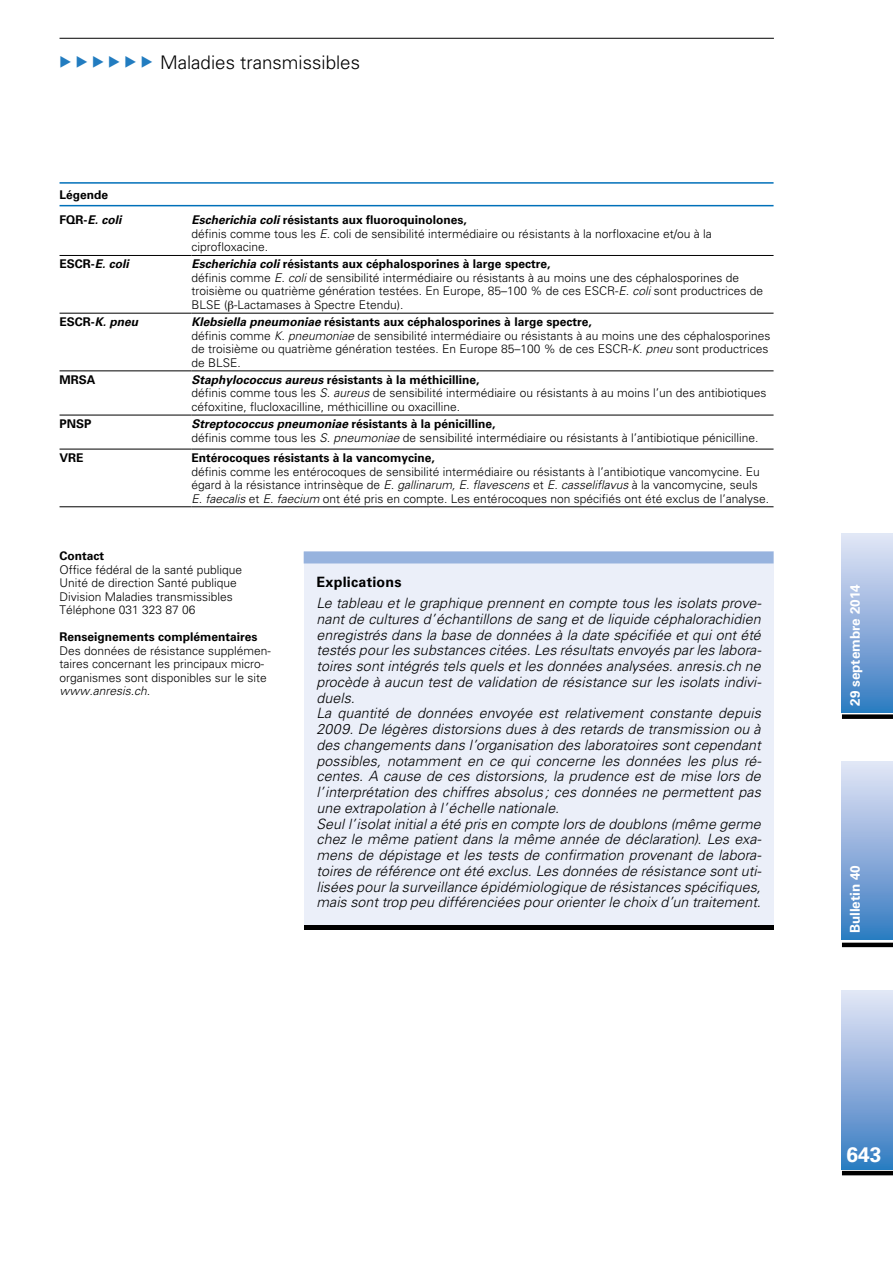
<style>
.page{position:relative;width:893px;height:1263px;background:#fff}
.page>*{position:absolute;margin:0;border:0;box-sizing:border-box;transform-origin:0 0}
.t1{font:700 21px "Univers LT Std";color:#fff}
.t2{font:300 18.75px "Univers LT Std";color:#000}
.t3{font:italic 300 14.25px/15.8px "Univers LT Std";letter-spacing:.005em;color:#000}
.t4{font:700 14.25px "Univers LT Std";letter-spacing:.015em;color:#000}
.t5{font:700 13.5px "Univers LT Std";color:#fff}
.t6{font:300 12px/13.5px "Univers LT Std";color:#000}
.t7{font:700 12px/25.7px "Univers LT Std";color:#000}
.t8{font:italic 700 12px "Univers LT Std";color:#000}
.t9{font:italic 300 12px "Univers LT Std";color:#000}
.s1{color:#227cc0}
.s2{font-style:italic}
.s3{font-weight:700;font-style:italic}
.s4{font-weight:700}
.s5{font-style:normal}
</style>
<div class="page">
<hr style="left:60px;top:38px;width:714px;height:1px;background:#000">
<div style="left:842px;top:991px;width:51px;height:178px;background:linear-gradient(to bottom,#e8e6f7,#377cc2)"></div>
<div style="left:842px;top:714px;width:51px;height:5px;background:#000"></div>
<hr style="left:842px;top:943px;width:51px;height:4px;background:#000">
<hr style="left:842px;top:1171px;width:51px;height:4px;background:#000">
<div style="left:842px;top:534px;width:51px;height:178px;background:linear-gradient(to bottom,#e8e6f7,#367bc2)"></div>
<div style="left:842px;top:761px;width:51px;height:179px;background:linear-gradient(to bottom,#e9e6f7,#357bc1)"></div>
<div style="left:304px;top:552px;width:470px;height:374px;background:#ebeff9"></div>
<div style="left:304px;top:925px;width:470px;height:5px;background:#000"></div>
<div style="left:304px;top:551px;width:470px;height:12px;background:#97b3de"></div>
<hr style="left:60px;top:255px;width:132px;height:1px;background:#000">
<hr style="left:192px;top:255px;width:582px;height:1px;background:#000">
<hr style="left:60px;top:313px;width:132px;height:1px;background:#000">
<hr style="left:192px;top:313px;width:582px;height:1px;background:#000">
<hr style="left:60px;top:370px;width:132px;height:1px;background:#000">
<hr style="left:192px;top:370px;width:582px;height:1px;background:#000">
<hr style="left:60px;top:415px;width:132px;height:1px;background:#000">
<hr style="left:192px;top:415px;width:582px;height:1px;background:#000">
<hr style="left:60px;top:449px;width:132px;height:1px;background:#000">
<hr style="left:192px;top:449px;width:582px;height:1px;background:#000">
<hr style="left:60px;top:506px;width:132px;height:1px;background:#000">
<hr style="left:192px;top:506px;width:582px;height:1px;background:#000">
<hr style="left:60px;top:182px;width:714px;height:2px;background:#0070b9">
<hr style="left:60px;top:205px;width:714px;height:1px;background:#0070b9">
<h2 class="t2" style="left:60px;top:51px;width:302px"><span class="s1">▶</span> <span class="s1">▶</span> <span class="s1">▶</span> <span class="s1">▶</span> <span class="s1">▶</span> <span class="s1">▶</span> Maladies transmissibles</h2>
<p class="t7" style="left:60px;top:182px;width:64px">Légende<br>FQR-<span class="s2">E. coli</span></p>
<p class="t6" style="left:192px;top:213px;width:522px"><span class="s3">Escherichia coli</span> <span class="s4">résistants aux fluoroquinolones,<br></span>définis comme tous les <span class="s2">E.</span> coli de sensibilité intermédiaire ou résistants à la norfloxacine et/ou à la ciprofloxacine.</p>
<p class="t8" style="left:60px;top:257px;width:71px"><span class="s5">ESCR-</span>E. coli</p>
<p class="t6" style="left:192px;top:257px;width:573px"><span class="s3">Escherichia coli</span> <span class="s4">résistants aux céphalosporines à large spectre,<br></span>définis comme <span class="s2">E. coli</span> de sensibilité intermédiaire ou résistants à au moins une des céphalosporines de troisième ou quatrième génération testées. En Europe, 85–100 % de ces ESCR-<span class="s2">E. coli</span> sont productrices de BLSE ( -Lactamases à Spectre Etendu).</p>
<p class="t8" style="left:60px;top:315px;width:80px"><span class="s5">ESCR-</span>K. pneu</p>
<p class="t6" style="left:192px;top:315px;width:580px"><span class="s3">Klebsiella pneumoniae</span> <span class="s4">résistants aux céphalosporines à large spectre,<br></span>définis comme <span class="s2">K. pneumoniae</span> de sensibilité intermédiaire ou résistants à au moins une des céphalosporines de troisième ou quatrième génération testées. En Europe 85–100 % de ces ESCR-<span class="s2">K. pneu</span> sont productrices de BLSE.</p>
<p class="t7" style="left:60px;top:367px;width:37px">MRSA</p>
<p class="t6" style="left:192px;top:373px;width:576px"><span class="s3">Staphylococcus aureus</span> <span class="s4">résistants à la méthicilline,<br></span>définis comme tous les <span class="s2">S. aureus</span> de sensibilité intermédiaire ou résistants à au moins l’un des antibiotiques céfoxitine, flucloxacilline, méthicilline ou oxacilline.</p>
<p class="t7" style="left:60px;top:411px;width:34px">PNSP</p>
<p class="t6" style="left:192px;top:417px;width:568px"><span class="s3">Streptococcus pneumoniae</span> <span class="s4">résistants à la pénicilline,<br></span>définis comme tous les <span class="s2">S. pneumoniae</span> de sensibilité intermédiaire ou résistants à l’antibiotique pénicilline.</p>
<p class="t7" style="left:60px;top:445px;width:25px">VRE</p>
<p class="t7" style="left:192px;top:445px;width:245px">Entérocoques résistants à la vancomycine,</p>
<p class="t6" style="left:192px;top:464px;width:579px">définis comme les entérocoques de sensibilité intermédiaire ou résistants à l’antibiotique vancomycine. Eu égard à la résistance intrinsèque de <span class="s2">E. gallinarum, E. flavescens</span> et <span class="s2">E. casseliflavus</span> à la vancomycine, seuls<br><span class="s2">E. faecalis</span> et <span class="s2">E. faecium</span> ont été pris en compte. Les entérocoques non spécifiés ont été exclus de l’analyse.</p>
<p class="t7" style="left:60px;top:543px;width:46px">Contact</p>
<p class="t6" style="left:60px;top:563px;width:184px">Office fédéral de la santé publique<br>Unité de direction Santé publique<br>Division Maladies transmissibles<br>Téléphone 031 323 87 06</p>
<p class="t7" style="left:60px;top:624px;width:200px">Renseignements complémentaires</p>
<p class="t6" style="left:60px;top:644px;width:213px">Des données de résistance supplémen&shy;taires concernant les principaux micro&shy;organismes sont disponibles sur le site</p>
<p class="t9" style="left:60px;top:684px;width:92px">www.anresis.ch.</p>
<p class="t4" style="left:316px;top:574px;width:87px">Explications</p>
<p class="t3" style="left:316px;top:595px;width:447px">Le tableau et le graphique prennent en compte tous les isolats prove&shy;nant de cultures d’échantillons de sang et de liquide céphalorachidien enregistrés dans la base de données à la date spécifiée et qui ont été testés pour les substances citées. Les résultats envoyés par les labora&shy;toires sont intégrés tels quels et les données analysées. anresis.ch ne procède à aucun test de validation de résistance sur les isolats indivi&shy;duels.<br>La quantité de données envoyée est relativement constante depuis 2009. De légères distorsions dues à des retards de transmission ou à des changements dans l’organisation des laboratoires sont cependant possibles, notamment en ce qui concerne les données les plus ré&shy;centes. A cause de ces distorsions, la prudence est de mise lors de l’interprétation des chiffres absolus ; ces données ne permettent pas une extrapolation à l’échelle nationale.<br>Seul l’isolat initial a été pris en compte lors de doublons (même germe chez le même patient dans la même année de déclaration). Les exa&shy;mens de dépistage et les tests de confirmation provenant de labora&shy;toires de référence ont été exclus. Les données de résistance sont uti&shy;lisées pour la surveillance épidémiologique de résistances spécifiques, mais sont trop peu différenciées pour orienter le choix d’un traitement.</p>
<p class="t5" style="left:847px;top:706px;width:123px;rotate:-90deg">29 septembre 2014</p>
<p class="t5" style="left:847px;top:933px;width:70px;rotate:-90deg">Bulletin 40</p>
<h1 class="t1" style="left:846px;top:1142px;width:37px">643</h1>
</div>
